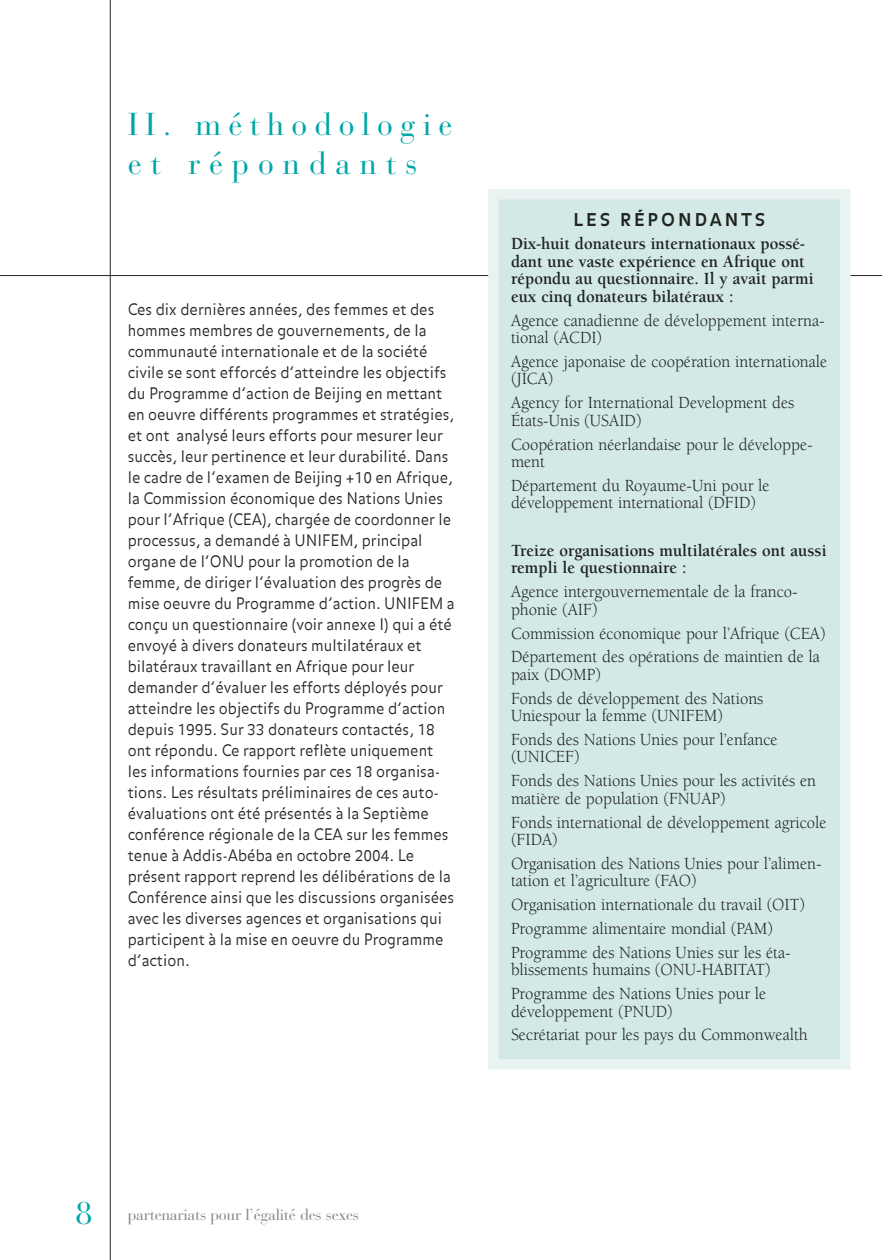
<style>
.page{position:relative;width:882px;height:1260px;background:#fff}
.page>*{position:absolute;margin:0;border:0;box-sizing:border-box;transform-origin:0 0}
.t1{font:31.5px/38.5px "Bauer Bodoni";letter-spacing:.22em;color:#00a6a7}
.t2{font:17.5px/23.8px "Berkeley";color:#20231e;scale:.95 1}
.t3{font:700 17.5px/17.5px "Berkeley";color:#20231e;scale:.95 1}
.t4{font:700 17.5px "Balance";letter-spacing:.175em;color:#20231e}
.t5{font:300 15.75px/21px "Balance";color:#20231e;scale:.95 1}
.t6{font:15.75px "Bauer Bodoni";letter-spacing:-.015em;color:#818888}
.s1{font-size:31.5px;color:#00a6a7}
</style>
<div class="page">
<hr style="left:110px;top:0;width:1px;height:1260px;background:#20231e">
<hr style="left:0;top:275px;width:882px;height:1px;background:#20231e">
<div style="left:494px;top:194px;width:351px;height:870px;background:#d3e9e8"></div>
<div style="left:488px;top:189px;width:362px;height:881px;border:10px solid #e9f4f2"></div>
<h1 class="t1" style="left:128px;top:109px;width:326px">II. méthodologie et répondants</h1>
<p class="t5" style="left:128px;top:301px;width:346px">Ces dix dernières années, des femmes et des hommes membres de gouvernements, de la communauté internationale et de la société civile se sont efforcés d’atteindre les objectifs du Programme d’action de Beijing en mettant en oeuvre différents programmes et stratégies, et ont analysé leurs efforts pour mesurer leur succès, leur pertinence et leur durabilité. Dans le cadre de l’examen de Beijing +10 en Afrique, la Commission économique des Nations Unies pour l’Afrique (CEA), chargée de coordonner le processus, a demandé à UNIFEM, principal organe de l’ONU pour la promotion de la femme, de diriger l’évaluation des progrès de mise oeuvre du Programme d’action. UNIFEM a conçu un questionnaire (voir annexe I) qui a été envoyé à divers donateurs multilatéraux et bilatéraux travaillant en Afrique pour leur demander d’évaluer les efforts déployés pour atteindre les objectifs du Programme d’action depuis 1995. Sur 33 donateurs contactés, 18 ont répondu. Ce rapport reflète uniquement les informations fournies par ces 18 organisa&shy;tions. Les résultats préliminaires de ces auto&shy;évaluations ont été présentés à la Septième conférence régionale de la CEA sur les femmes tenue à Addis-Abéba en octobre 2004. Le présent rapport reprend les délibérations de la Conférence ainsi que les discussions organisées avec les diverses agences et organisations qui participent à la mise en oeuvre du Programme d’action.</p>
<p class="t4" style="left:573px;top:213px;width:193px">LES RÉPONDANTS</p>
<p class="t3" style="left:511px;top:237px;width:320px">Dix-huit donateurs internationaux possé&shy;dant une vaste expérience en Afrique ont répondu au questionnaire. Il y avait parmi eux cinq donateurs bilatéraux :</p>
<p class="t2" style="left:511px;top:313px;width:332px;line-height:17.5px">Agence canadienne de développement interna&shy;tional (ACDI)</p>
<p class="t2" style="left:511px;top:354px;width:335px;line-height:17.5px">Agence japonaise de coopération internationale (JICA)</p>
<p class="t2" style="left:511px;top:396px;width:300px;line-height:17.5px">Agency for International Development des<br>États-Unis (USAID)</p>
<p class="t2" style="left:511px;top:437px;width:319px;line-height:17.5px">Coopération néerlandaise pour le développe&shy;ment</p>
<p class="t2" style="left:511px;top:478px;width:274px;line-height:17.5px">Département du Royaume-Uni pour le développement international (DFID)</p>
<p class="t3" style="left:511px;top:543px;width:334px">Treize organisations multilatérales ont aussi rempli le questionnaire :</p>
<p class="t2" style="left:511px;top:585px;width:303px;line-height:17.5px">Agence intergouvernementale de la franco&shy;phonie (AIF)</p>
<p class="t2" style="left:511px;top:623px;width:333px">Commission économique pour l’Afrique (CEA)<br>Département des opérations de maintien de la</p>
<p class="t2" style="left:511px;top:664px;width:267px">paix (DOMP)<br>Fonds de développement des Nations</p>
<p class="t2" style="left:511px;top:705px;width:282px">Uniespour la femme (UNIFEM)<br>Fonds des Nations Unies pour l’enfance</p>
<p class="t2" style="left:511px;top:747px;width:323px">(UNICEF)<br>Fonds des Nations Unies pour les activités en</p>
<p class="t2" style="left:511px;top:788px;width:334px">matière de population (FNUAP)<br>Fonds international de développement agricole</p>
<p class="t2" style="left:511px;top:829px;width:329px">(FIDA)<br>Organisation des Nations Unies pour l’alimen-</p>
<p class="t2" style="left:511px;top:871px;width:311px">tation et l’agriculture (FAO)<br>Organisation internationale du travail (OIT)<br>Programme alimentaire mondial (PAM)<br>Programme des Nations Unies sur les éta-</p>
<p class="t2" style="left:511px;top:959px;width:275px">blissements humains (ONU-HABITAT)<br>Programme des Nations Unies pour le</p>
<p class="t2" style="left:511px;top:1001px;width:314px">développement (PNUD)<br>Secrétariat pour les pays du Commonwealth</p>
<p class="t6" style="left:75px;top:1209px;width:285px"><span class="s1">8</span> partenariats pour l’égalité des sexes</p>
</div>
